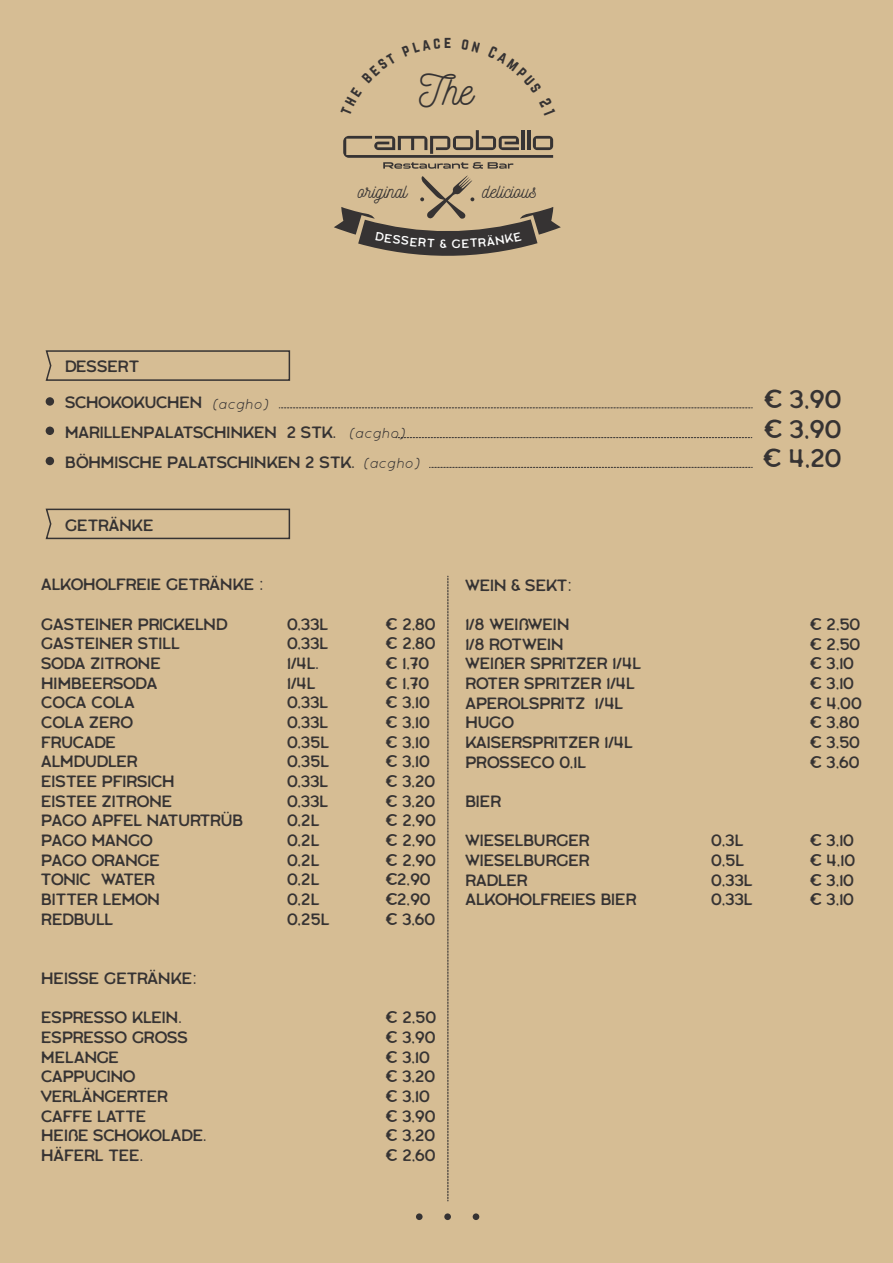
<style>
.page{position:relative;width:893px;height:1263px;background:#d6bd94}
.page>*{position:absolute;margin:0;border:0;box-sizing:border-box;transform-origin:0 0}
.t1{font:40.35px "Nickainley";color:#363333}
.t2{font:25.35px "Labor Union Small";color:#363333}
.t3{font:19.5px "Nickainley";color:#363333}
.t4{font:16.35px "Labor Union Small";letter-spacing:.01em;color:#363333}
.t5{font:16.35px/35.8px "Labor Union Small";letter-spacing:-.01em;color:#363333}
.t6{font:16.35px "Labor Union Small";letter-spacing:-.015em;color:#363333}
.t7{font:14.55px "Norwester";color:#363333}
.s1{font-family:"Quicksand";font-style:italic;font-size:14.55px}
</style>
<div class="page">
<svg style="left:343px;top:130px;width:210px;height:39px"></svg>
<svg style="left:45px;top:350px;width:246px;height:31px"></svg>
<div style="left:46px;top:397px;width:8px;height:9px;background:#363333;border-radius:50%"></div>
<svg style="left:279px;top:408px;width:473px;height:1px"></svg>
<div style="left:46px;top:427px;width:8px;height:8px;background:#363333;border-radius:50%"></div>
<svg style="left:396px;top:437px;width:356px;height:1px"></svg>
<div style="left:46px;top:457px;width:8px;height:8px;background:#363333;border-radius:50%"></div>
<svg style="left:429px;top:467px;width:323px;height:1px"></svg>
<div style="left:416px;top:1213px;width:7px;height:7px;background:#363333;border-radius:50%"></div>
<div style="left:444px;top:1213px;width:7px;height:7px;background:#363333;border-radius:50%"></div>
<div style="left:473px;top:1213px;width:6px;height:7px;background:#363333;border-radius:50%"></div>
<svg style="left:45px;top:508px;width:246px;height:32px"></svg>
<svg style="left:447px;top:576px;width:1px;height:625px"></svg>
<svg style="left:334px;top:175px;width:227px;height:81px"></svg>
<p class="t7" style="left:444px;top:35px;width:9px">e</p>
<h1 class="t1" style="left:419px;top:65px;width:55px">The</h1>
<p class="t5" style="left:65px;top:349px;width:205px">DESSERT<br>SCHOKOKUCHEN <span class="s1">(acgho)</span></p>
<p class="t3" style="left:358px;top:179px;width:51px">original</p>
<p class="t3" style="left:482px;top:179px;width:56px">delicious</p>
<h2 class="t2" style="left:764px;top:384px;width:79px">€ 3,90</h2>
<p class="t4" style="left:65px;top:422px;width:342px">MARILLENPALATSCHINKEN 2 STK. <span class="s1">(acgho)</span></p>
<h2 class="t2" style="left:764px;top:413px;width:79px">€ 3,90</h2>
<p class="t4" style="left:65px;top:452px;width:356px">BÖHMISCHE PALATSCHINKEN 2 STK. <span class="s1">(acgho)</span></p>
<h2 class="t2" style="left:763px;top:443px;width:80px">€ 4,20</h2>
<p class="t4" style="left:65px;top:515px;width:90px">GETRÄNKE</p>
<p class="t4" style="left:41px;top:575px;width:224px">ALKOHOLFREIE GETRÄNKE :</p>
<p class="t4" style="left:41px;top:614px;width:188px">GASTEINER PRICKELND</p>
<p class="t4" style="left:287px;top:614px;width:43px">0,33L</p>
<p class="t4" style="left:385px;top:614px;width:52px">€ 2,80</p>
<p class="t4" style="left:41px;top:634px;width:140px">GASTEINER STILL</p>
<p class="t4" style="left:287px;top:634px;width:43px">0,33L</p>
<p class="t4" style="left:385px;top:634px;width:52px">€ 2,80</p>
<p class="t4" style="left:41px;top:653px;width:121px">SODA ZITRONE</p>
<p class="t4" style="left:287px;top:653px;width:33px">1/4L.</p>
<p class="t4" style="left:385px;top:653px;width:45px">€ 1,70</p>
<p class="t4" style="left:41px;top:673px;width:118px">HIMBEERSODA</p>
<p class="t4" style="left:287px;top:673px;width:30px">1/4L</p>
<p class="t4" style="left:385px;top:673px;width:45px">€ 1,70</p>
<p class="t4" style="left:41px;top:693px;width:95px">COCA COLA</p>
<p class="t4" style="left:287px;top:693px;width:43px">0,33L</p>
<p class="t4" style="left:385px;top:693px;width:46px">€ 3,10</p>
<p class="t4" style="left:41px;top:712px;width:93px">COLA ZERO</p>
<p class="t4" style="left:287px;top:712px;width:43px">0,33L</p>
<p class="t4" style="left:385px;top:712px;width:46px">€ 3,10</p>
<p class="t6" style="left:41px;top:732px;width:76px">FRUCADE</p>
<p class="t4" style="left:287px;top:732px;width:43px">0,35L</p>
<p class="t4" style="left:385px;top:732px;width:46px">€ 3,10</p>
<p class="t4" style="left:41px;top:752px;width:98px">ALMDUDLER</p>
<p class="t4" style="left:287px;top:752px;width:43px">0,35L</p>
<p class="t4" style="left:385px;top:752px;width:46px">€ 3,10</p>
<p class="t4" style="left:41px;top:771px;width:135px">EISTEE PFIRSICH</p>
<p class="t4" style="left:287px;top:771px;width:43px">0,33L</p>
<p class="t4" style="left:385px;top:771px;width:51px">€ 3,20</p>
<p class="t4" style="left:41px;top:791px;width:132px">EISTEE ZITRONE</p>
<p class="t4" style="left:287px;top:791px;width:43px">0,33L</p>
<p class="t4" style="left:385px;top:791px;width:51px">€ 3,20</p>
<p class="t4" style="left:41px;top:811px;width:204px">PAGO APFEL NATURTRÜB</p>
<p class="t4" style="left:287px;top:811px;width:34px">0,2L</p>
<p class="t4" style="left:385px;top:811px;width:52px">€ 2,90</p>
<p class="t4" style="left:41px;top:830px;width:113px">PAGO MANGO</p>
<p class="t4" style="left:287px;top:830px;width:34px">0,2L</p>
<p class="t4" style="left:385px;top:830px;width:52px">€ 2,90</p>
<p class="t6" style="left:41px;top:850px;width:120px">PAGO ORANGE</p>
<p class="t4" style="left:287px;top:850px;width:34px">0,2L</p>
<p class="t4" style="left:385px;top:850px;width:52px">€ 2,90</p>
<p class="t4" style="left:41px;top:870px;width:115px">TONIC WATER</p>
<p class="t4" style="left:287px;top:870px;width:34px">0,2L</p>
<p class="t4" style="left:385px;top:870px;width:47px">€2,90</p>
<p class="t4" style="left:41px;top:889px;width:120px">BITTER LEMON</p>
<p class="t4" style="left:287px;top:889px;width:34px">0,2L</p>
<p class="t4" style="left:385px;top:889px;width:47px">€2,90</p>
<p class="t4" style="left:41px;top:909px;width:73px">REDBULL</p>
<p class="t4" style="left:287px;top:909px;width:44px">0,25L</p>
<p class="t4" style="left:385px;top:909px;width:51px">€ 3,60</p>
<p class="t4" style="left:41px;top:968px;width:158px">HEISSE GETRÄNKE:</p>
<p class="t4" style="left:41px;top:1007px;width:142px">ESPRESSO KLEIN.</p>
<p class="t4" style="left:385px;top:1007px;width:52px">€ 2,50</p>
<p class="t4" style="left:41px;top:1027px;width:148px">ESPRESSO GROSS</p>
<p class="t4" style="left:385px;top:1027px;width:52px">€ 3,90</p>
<p class="t4" style="left:41px;top:1047px;width:79px">MELANGE</p>
<p class="t4" style="left:385px;top:1047px;width:46px">€ 3,10</p>
<p class="t4" style="left:41px;top:1066px;width:96px">CAPPUCINO</p>
<p class="t4" style="left:385px;top:1066px;width:51px">€ 3,20</p>
<p class="t4" style="left:41px;top:1086px;width:128px">VERLÄNGERTER</p>
<p class="t4" style="left:385px;top:1086px;width:46px">€ 3,10</p>
<p class="t4" style="left:41px;top:1106px;width:107px">CAFFE LATTE</p>
<p class="t4" style="left:385px;top:1106px;width:52px">€ 3,90</p>
<p class="t5" style="left:41px;top:1117px;width:167px">HEIßE SCHOKOLADE.</p>
<p class="t4" style="left:385px;top:1125px;width:51px">€ 3,20</p>
<p class="t4" style="left:41px;top:1145px;width:103px">HÄFERL TEE.</p>
<p class="t4" style="left:385px;top:1145px;width:52px">€ 2,60</p>
<p class="t4" style="left:465px;top:575px;width:109px">WEIN &amp; SEKT:</p>
<p class="t4" style="left:465px;top:614px;width:105px">1/8 WEIßWEIN</p>
<p class="t4" style="left:810px;top:614px;width:52px">€ 2,50</p>
<p class="t4" style="left:465px;top:634px;width:100px">1/8 ROTWEIN</p>
<p class="t4" style="left:810px;top:634px;width:52px">€ 2,50</p>
<p class="t4" style="left:465px;top:653px;width:177px">WEIßER SPRITZER 1/4L</p>
<p class="t4" style="left:810px;top:653px;width:46px">€ 3,10</p>
<p class="t4" style="left:465px;top:673px;width:171px">ROTER SPRITZER 1/4L</p>
<p class="t4" style="left:810px;top:673px;width:46px">€ 3,10</p>
<p class="t4" style="left:465px;top:693px;width:159px">APEROLSPRITZ 1/4L</p>
<p class="t4" style="left:810px;top:693px;width:54px">€ 4,00</p>
<p class="t4" style="left:465px;top:712px;width:50px">HUGO</p>
<p class="t4" style="left:810px;top:712px;width:51px">€ 3,80</p>
<p class="t4" style="left:465px;top:732px;width:169px">KAISERSPRITZER 1/4L</p>
<p class="t4" style="left:810px;top:732px;width:52px">€ 3,50</p>
<p class="t4" style="left:465px;top:752px;width:122px">PROSSECO 0,1L</p>
<p class="t4" style="left:810px;top:752px;width:51px">€ 3,60</p>
<p class="t4" style="left:465px;top:791px;width:37px">BIER</p>
<p class="t4" style="left:465px;top:831px;width:126px">WIESELBURGER</p>
<p class="t4" style="left:711px;top:831px;width:33px">0,3L</p>
<p class="t4" style="left:810px;top:831px;width:46px">€ 3,10</p>
<p class="t4" style="left:465px;top:850px;width:126px">WIESELBURGER</p>
<p class="t4" style="left:711px;top:850px;width:34px">0,5L</p>
<p class="t4" style="left:810px;top:850px;width:47px">€ 4,10</p>
<p class="t4" style="left:465px;top:870px;width:64px">RADLER</p>
<p class="t4" style="left:711px;top:870px;width:43px">0,33L</p>
<p class="t4" style="left:810px;top:870px;width:46px">€ 3,10</p>
<p class="t4" style="left:465px;top:890px;width:173px">ALKOHOLFREIES BIER</p>
<p class="t4" style="left:711px;top:890px;width:43px">0,33L</p>
<p class="t4" style="left:810px;top:890px;width:46px">€ 3,10</p>
</div>
